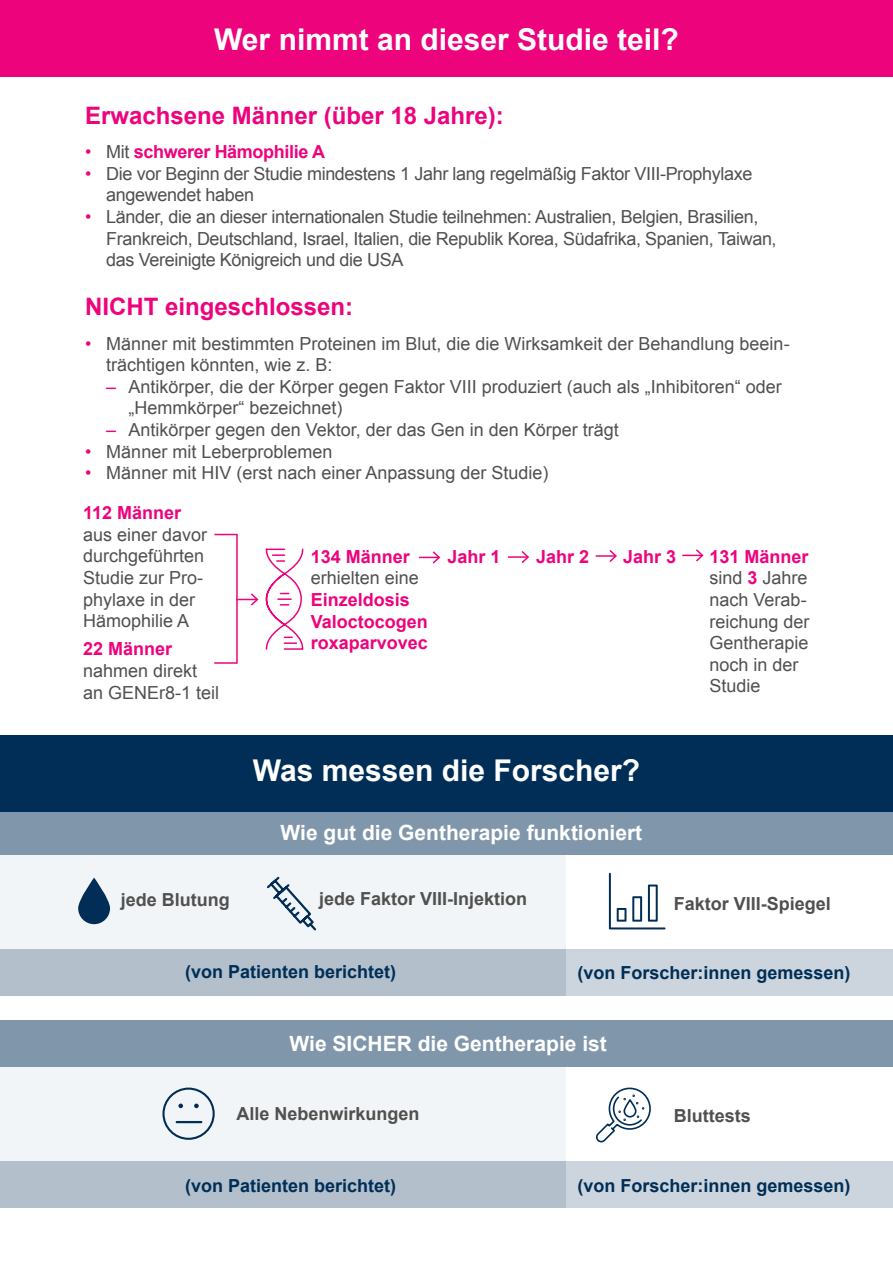
<style>
.page{position:relative;width:893px;height:1263px;background:#fff}
.page>*{position:absolute;margin:0;border:0;box-sizing:border-box;transform-origin:0 0}
.t1{font:700 30px "Arial";color:#fff}
.t2{font:700 24px "Arial";color:#ed037c}
.t3{font:700 21px "Arial";color:#fff}
.t4{font:18px/21.6px "Arial";color:#505050}
.t5{font:18px/21.6px "Arial";letter-spacing:-.02em;color:#505050}
.t6{font:700 18px "Arial";color:#002e56}
.t7{font:700 18px "Arial";color:#505050}
.t8{font:700 18px/21.6px "Arial";color:#ed037c}
.t9{font:700 18px "Arial";letter-spacing:-.02em;color:#ed037c}
.s1{font-weight:400}
.s2{font-weight:400;color:#505050}
.s3{color:#ed037c}
.s4{font-weight:700;color:#ed037c}
</style>
<div class="page">
<div style="left:0;top:0;width:893px;height:77px;background:#ed037c"></div>
<hr style="left:214px;top:662px;width:23px;height:2px;background:#ed037c">
<svg style="left:215px;top:534px;width:21px;height:1px"></svg>
<svg style="left:238px;top:548px;width:66px;height:102px"></svg>
<hr style="left:236px;top:534px;width:2px;height:130px;background:#ed037c">
<svg style="left:419px;top:551px;width:22px;height:13px"></svg>
<hr style="left:596px;top:555px;width:20px;height:2px;background:#ed037c">
<svg style="left:608px;top:550px;width:9px;height:12px"></svg>
<hr style="left:508px;top:556px;width:20px;height:2px;background:#ed037c">
<svg style="left:520px;top:551px;width:9px;height:12px"></svg>
<svg style="left:682px;top:549px;width:22px;height:13px"></svg>
<div style="left:0;top:843px;width:565px;height:127px;background:#f2f5f7"></div>
<div style="left:0;top:1053px;width:565px;height:128px;background:#f2f5f7"></div>
<div style="left:0;top:808px;width:893px;height:47px;background:#8096ab"></div>
<svg style="left:78px;top:878px;width:32px;height:46px"></svg>
<svg style="left:609px;top:873px;width:56px;height:56px"></svg>
<div style="left:0;top:1020px;width:893px;height:47px;background:#8096ab"></div>
<div style="left:0;top:735px;width:893px;height:76px;background:#002e56"></div>
<div style="left:0;top:949px;width:565px;height:47px;background:#b3c0cc"></div>
<div style="left:566px;top:949px;width:327px;height:47px;background:#ccd5dd"></div>
<div style="left:0;top:1161px;width:565px;height:47px;background:#b3c0cc"></div>
<div style="left:566px;top:1161px;width:327px;height:47px;background:#ccd5dd"></div>
<svg style="left:596px;top:1087px;width:55px;height:56px"></svg>
<svg style="left:162px;top:1087px;width:53px;height:53px"></svg>
<hr style="left:177px;top:1121px;width:24px;height:2px;background:#002e56">
<svg style="left:267px;top:876px;width:49px;height:55px"></svg>
<h1 class="t1" style="left:214px;top:20px;width:466px">Wer nimmt an dieser Studie teil?</h1>
<h2 class="t2" style="left:85px;top:100px;width:420px">Erwachsene Männer (über 18 Jahre):</h2>
<p class="t9" style="left:85px;top:140px;width:242px"><span class="s1">•</span> <span class="s2">Mit</span> schwerer Hämophilie A</p>
<p class="t5" style="left:106px;top:163px;width:648px;text-indent:-21px"><span class="s3">•</span> Die vor Beginn der Studie mindestens 1 Jahr lang regelmäßig Faktor VIII-Prophylaxe angewendet haben</p>
<p class="t5" style="left:106px;top:206px;width:672px;text-indent:-21px"><span class="s3">•</span> Länder, die an dieser internationalen Studie teilnehmen: Australien, Belgien, Brasilien,<br>Frankreich, Deutschland, Israel, Italien, die Republik Korea, Südafrika, Spanien, Taiwan, das Vereinigte Königreich und die USA</p>
<h2 class="t2" style="left:85px;top:291px;width:270px">NICHT eingeschlossen:</h2>
<p class="t4" style="left:106px;top:333px;width:685px;text-indent:-21px"><span class="s3">•</span> Männer mit bestimmten Proteinen im Blut, die die Wirksamkeit der Behandlung beein&shy;trächtigen könnten, wie z. B:</p>
<p class="t4" style="left:129px;top:376px;width:655px;text-indent:-22px"><span class="s3">–</span> Antikörper, die der Körper gegen Faktor VIII produziert (auch als „Inhibitoren“ oder „Hemmkörper“ bezeichnet)</p>
<p class="t4" style="left:106px;top:419px;width:514px"><span class="s3">–</span> Antikörper gegen den Vektor, der das Gen in den Körper trägt</p>
<p class="t4" style="left:85px;top:441px;width:249px"><span class="s3">•</span> Männer mit Leberproblemen</p>
<p class="t4" style="left:85px;top:462px;width:465px"><span class="s3">•</span> Männer mit HIV (erst nach einer Anpassung der Studie)</p>
<p class="t8" style="left:83px;top:503px;width:100px">112 Männer</p>
<p class="t4" style="left:83px;top:524px;width:126px">aus einer davor durchgeführten<br>Studie zur Pro&shy;phylaxe in der<br>Hämophilie A</p>
<p class="t8" style="left:83px;top:639px;width:91px">22 Männer</p>
<p class="t4" style="left:83px;top:660px;width:138px">nahmen direkt an GENEr8-1 teil</p>
<p class="t8" style="left:311px;top:546px;width:101px">134 Männer</p>
<p class="t4" style="left:311px;top:567px;width:110px">erhielten eine</p>
<p class="t8" style="left:311px;top:589px;width:119px">Einzeldosis<br>Valoctocogen roxaparvovec</p>
<p class="t8" style="left:448px;top:546px;width:55px">Jahr 1</p>
<p class="t8" style="left:536px;top:546px;width:55px">Jahr 2</p>
<p class="t8" style="left:623px;top:546px;width:55px">Jahr 3</p>
<h1 class="t1" style="left:253px;top:751px;width:389px">Was messen die Forscher?</h1>
<p class="t3" style="left:281px;top:819px;width:363px">Wie gut die Gentherapie funktioniert</p>
<p class="t4" style="left:710px;top:546px;width:102px"><span class="s4">131 Männer </span>sind <span class="s4">3</span> Jahre nach Verab&shy;reichung der<br>Gentherapie noch in der<br>Studie</p>
<p class="t7" style="left:319px;top:887px;width:210px">jede Faktor VIII-Injektion</p>
<p class="t7" style="left:121px;top:888px;width:111px">jede Blutung</p>
<p class="t7" style="left:674px;top:892px;width:159px">Faktor VIII-Spiegel</p>
<p class="t6" style="left:185px;top:960px;width:213px">(von Patienten berichtet)</p>
<p class="t6" style="left:578px;top:960px;width:275px">(von Forscher:innen gemessen)</p>
<p class="t3" style="left:290px;top:1030px;width:319px">Wie SICHER die Gentherapie ist</p>
<p class="t7" style="left:237px;top:1102px;width:185px">Alle Nebenwirkungen</p>
<p class="t7" style="left:674px;top:1103px;width:79px">Bluttests</p>
<p class="t6" style="left:185px;top:1173px;width:213px">(von Patienten berichtet)</p>
<p class="t6" style="left:578px;top:1173px;width:275px">(von Forscher:innen gemessen)</p>
</div>
